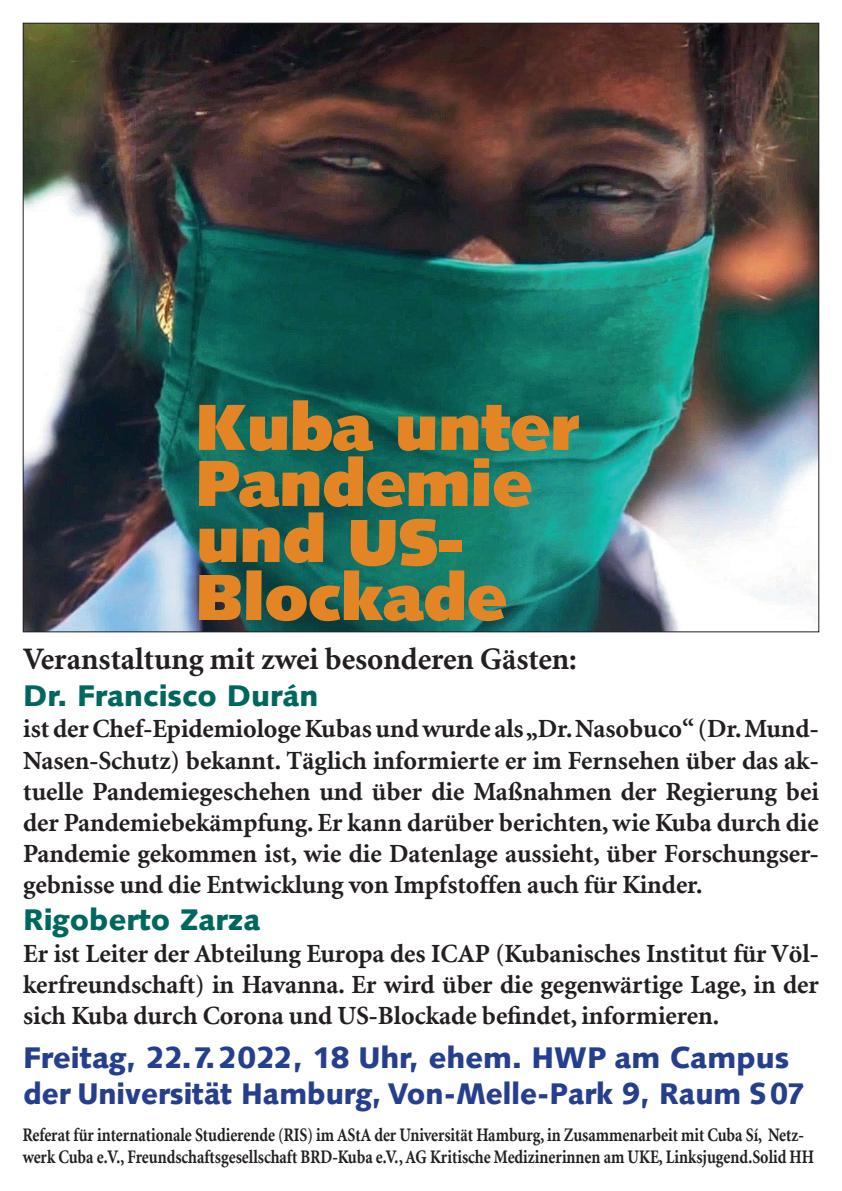
<style>
.page{position:relative;width:842px;height:1191px;background:#fff}
.page>*{position:absolute;margin:0;border:0;box-sizing:border-box;transform-origin:0 0}
.t1{font:900 65px/56.7px "Syntax LT";color:#e38525}
.t2{font:700 31px "Minion LT";color:#231f20}
.t3{font:900 30px/36px "Syntax LT";color:#253f8e}
.t4{font:900 30px "Syntax LT";color:#00675f}
.t5{font:700 26px/31.2px "Minion LT";color:#231f20;text-align:justify}
.t6{font:700 19px/22.8px "Minion LT";color:#231f20;scale:.84 1}
</style>
<div class="page">
<img style="left:25px;top:25px;width:792px;height:605px">
<h1 class="t1" style="left:196px;top:399px;width:384px">Kuba unter<br>Pandemie und US-<br>Blockade</h1>
<p class="t2" style="left:23px;top:643px;width:555px">Veranstaltung mit zwei besonderen Gästen:</p>
<p class="t4" style="left:23px;top:678px;width:297px">Dr. Francisco Durán</p>
<p class="t5" style="left:23px;top:714px;width:797px">ist der Chef-Epidemiologe Kubas und wurde als „Dr. Nasobuco“ (Dr. Mund-Nasen-Schutz) bekannt. Täglich informierte er im Fernsehen über das ak&shy;tuelle Pandemiegeschehen und über die Maßnahmen der Regierung bei der Pandemiebekämpfung. Er kann darüber berichten, wie Kuba durch die Pandemie gekommen ist, wie die Datenlage aussieht, über Forschungser&shy;gebnisse und die Entwicklung von Impfstoffen auch für Kinder.</p>
<p class="t4" style="left:23px;top:902px;width:239px">Rigoberto Zarza</p>
<p class="t5" style="left:23px;top:938px;width:797px">Er ist Leiter der Abteilung Europa des ICAP (Kubanisches Institut für Völ&shy;kerfreundschaft) in Havanna. Er wird über die gegenwärtige Lage, in der sich Kuba durch Corona und US-Blockade befindet, informieren.</p>
<p class="t3" style="left:23px;top:1039px;width:783px">Freitag, 22.7.2022, 18 Uhr, ehem. HWP am Campus der Universität Hamburg, Von-Melle-Park 9, Raum S07</p>
<p class="t6" style="left:23px;top:1123px;width:944px">Referat für internationale Studierende (RIS) im AStA der Universität Hamburg, in Zusammenarbeit mit Cuba Sí, Netz&shy;werk Cuba e.V., Freundschaftsgesellschaft BRD-Kuba e.V. , AG Kritische Medizinerinnen am UKE, Linksjugend.Solid HH</p>
</div>
